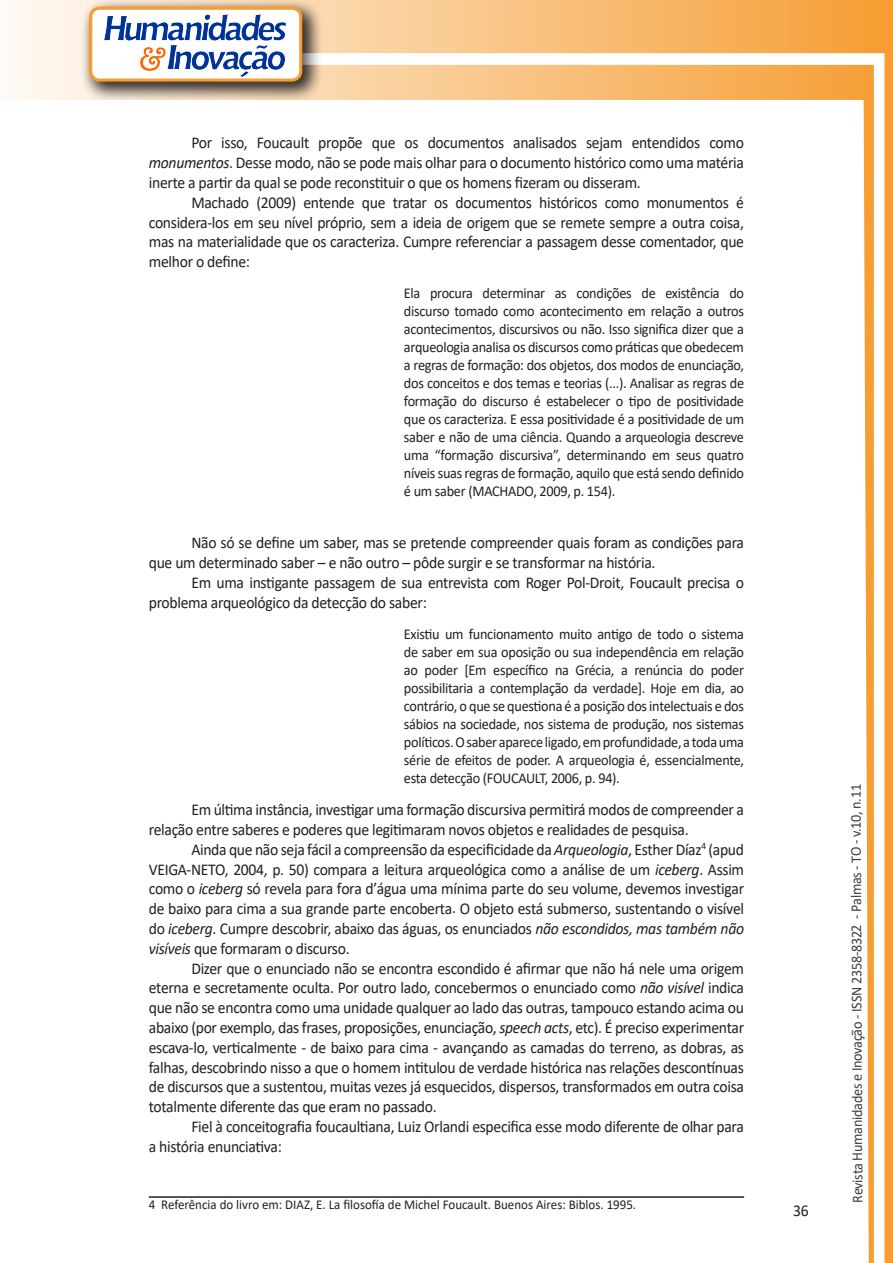
<style>
.page{position:relative;width:893px;height:1263px;background:#fff}
.page>*{position:absolute;margin:0;border:0;box-sizing:border-box;transform-origin:0 0}
.texto{font:16.5px/19.8px "Calibri";letter-spacing:-.02em;color:#231f20;text-align:justify;scale:.95 1}
.citacao{font:15px/18px "Calibri";letter-spacing:-.02em;color:#231f20;text-align:justify;scale:.95 1}
.t1{font:15px "Calibri";letter-spacing:-.025em;color:#3e3e3f;scale:.95 1}
.Rodapé{font:13.5px "Calibri";color:#231f20;scale:.96 1}
.s1{font-style:italic}
</style>
<div class="page">
<svg style="left:5px;top:0;width:858px;height:100px"></svg>
<div style="left:302px;top:53px;width:582px;height:12px;background:#fff;border:2px solid #fff"></div>
<svg style="left:863px;top:0;width:30px;height:1263px"></svg>
<div style="left:81px;top:0;width:241px;height:102px;background:#231f20;opacity:.75"></div>
<div style="left:91px;top:8px;width:210px;height:72px;background:#fff;border-radius:9px"></div>
<img style="left:104px;top:14px;width:181px;height:62px">
<div style="left:89px;top:7px;width:213px;height:75px;border:3px solid #f69e34;border-radius:9px"></div>
<hr style="left:149px;top:1196px;width:595px;height:2px;background:#231f20">
<p class="texto" style="left:149px;top:133px;width:628px;text-indent:43px">Por isso, Foucault propõe que os documentos analisados sejam entendidos como <span class="s1">monumentos</span>. Desse modo, não se pode mais olhar para o documento histórico como uma matéria inerte a partir da qual se pode reconstituir o que os homens fizeram ou disseram.</p>
<p class="texto" style="left:149px;top:192px;width:628px;text-indent:43px">Machado (2009) entende que tratar os documentos históricos como monumentos é considera-los em seu nível próprio, sem a ideia de origem que se remete sempre a outra coisa, mas na materialidade que os caracteriza. Cumpre referenciar a passagem desse comentador, que melhor o define:</p>
<p class="citacao" style="left:404px;top:284px;width:360px">Ela procura determinar as condições de existência do discurso tomado como acontecimento em relação a outros acontecimentos, discursivos ou não. Isso significa dizer que a arqueologia analisa os discursos como práticas que obedecem a regras de formação: dos objetos, dos modos de enunciação, dos conceitos e dos temas e teorias (...). Analisar as regras de formação do discurso é estabelecer o tipo de positividade que os caracteriza. E essa positividade é a positividade de um saber e não de uma ciência. Quando a arqueologia descreve uma “formação discursiva”, determinando em seus quatro níveis suas regras de formação, aquilo que está sendo definido é um saber (MACHADO, 2009, p. 154).</p>
<p class="texto" style="left:149px;top:533px;width:628px;text-indent:43px">Não só se define um saber, mas se pretende compreender quais foram as condições para que um determinado saber – e não outro – pôde surgir e se transformar na história.</p>
<p class="texto" style="left:149px;top:572px;width:628px;text-indent:43px">Em uma instigante passagem de sua entrevista com Roger Pol-Droit, Foucault precisa o problema arqueológico da detecção do saber:</p>
<p class="citacao" style="left:404px;top:624px;width:360px">Existiu um funcionamento muito antigo de todo o sistema de saber em sua oposição ou sua independência em relação ao poder [Em específico na Grécia, a renúncia do poder possibilitaria a contemplação da verdade]. Hoje em dia, ao contrário, o que se questiona é a posição dos intelectuais e dos sábios na sociedade, nos sistema de produção, nos sistemas políticos. O saber aparece ligado, em profundidade, a toda uma série de efeitos de poder. A arqueologia é, essencialmente, esta detecção (FOUCAULT, 2006, p. 94).</p>
<p class="texto" style="left:149px;top:799px;width:628px;text-indent:43px">Em última instância, investigar uma formação discursiva permitirá modos de compreender a relação entre saberes e poderes que legitimaram novos objetos e realidades de pesquisa.</p>
<p class="texto" style="left:149px;top:839px;width:628px;text-indent:43px">Ainda que não seja fácil a compreensão da especificidade da <span class="s1">Arqueologia</span>, Esther Díaz<sup>4</sup> (apud VEIGA-NETO, 2004, p. 50) compara a leitura arqueológica como a análise de um <span class="s1">iceberg</span>. Assim como o <span class="s1">iceberg</span> só revela para fora d’água uma mínima parte do seu volume, devemos investigar de baixo para cima a sua grande parte encoberta. O objeto está submerso, sustentando o visível do <span class="s1">iceberg</span>. Cumpre descobrir, abaixo das águas, os enunciados <span class="s1">não escondidos, mas também não visíveis</span> que formaram o discurso.</p>
<p class="texto" style="left:149px;top:958px;width:628px;text-indent:43px">Dizer que o enunciado não se encontra escondido é afirmar que não há nele uma origem eterna e secretamente oculta. Por outro lado, concebermos o enunciado como <span class="s1">não visível</span> indica que não se encontra como uma unidade qualquer ao lado das outras, tampouco estando acima ou abaixo (por exemplo, das frases, proposições, enunciação, <span class="s1">speech acts</span>, etc). É preciso experimentar escava-lo, verticalmente - de baixo para cima - avançando as camadas do terreno, as dobras, as falhas, descobrindo nisso a que o homem intitulou de verdade histórica nas relações descontínuas de discursos que a sustentou, muitas vezes já esquecidos, dispersos, transformados em outra coisa totalmente diferente das que eram no passado.</p>
<p class="texto" style="left:149px;top:1116px;width:628px;text-indent:43px">Fiel à conceitografia foucaultiana, Luiz Orlandi especifica esse modo diferente de olhar para a história enunciativa:</p>
<p class="Rodapé" style="left:149px;top:1195px;width:509px">4 Referência do livro em: DIAZ, E. La filosofía de Michel Foucault. Buenos Aires: Biblos. 1995.</p>
<p class="texto" style="left:793px;top:1200px;width:18px">36</p>
<p class="t1" style="left:846px;top:1203px;width:442px;rotate:-90deg">Revista Humanidades e Inovação - ISSN 2358-8322 - Palmas - TO - v.10, n.11</p>
</div>
